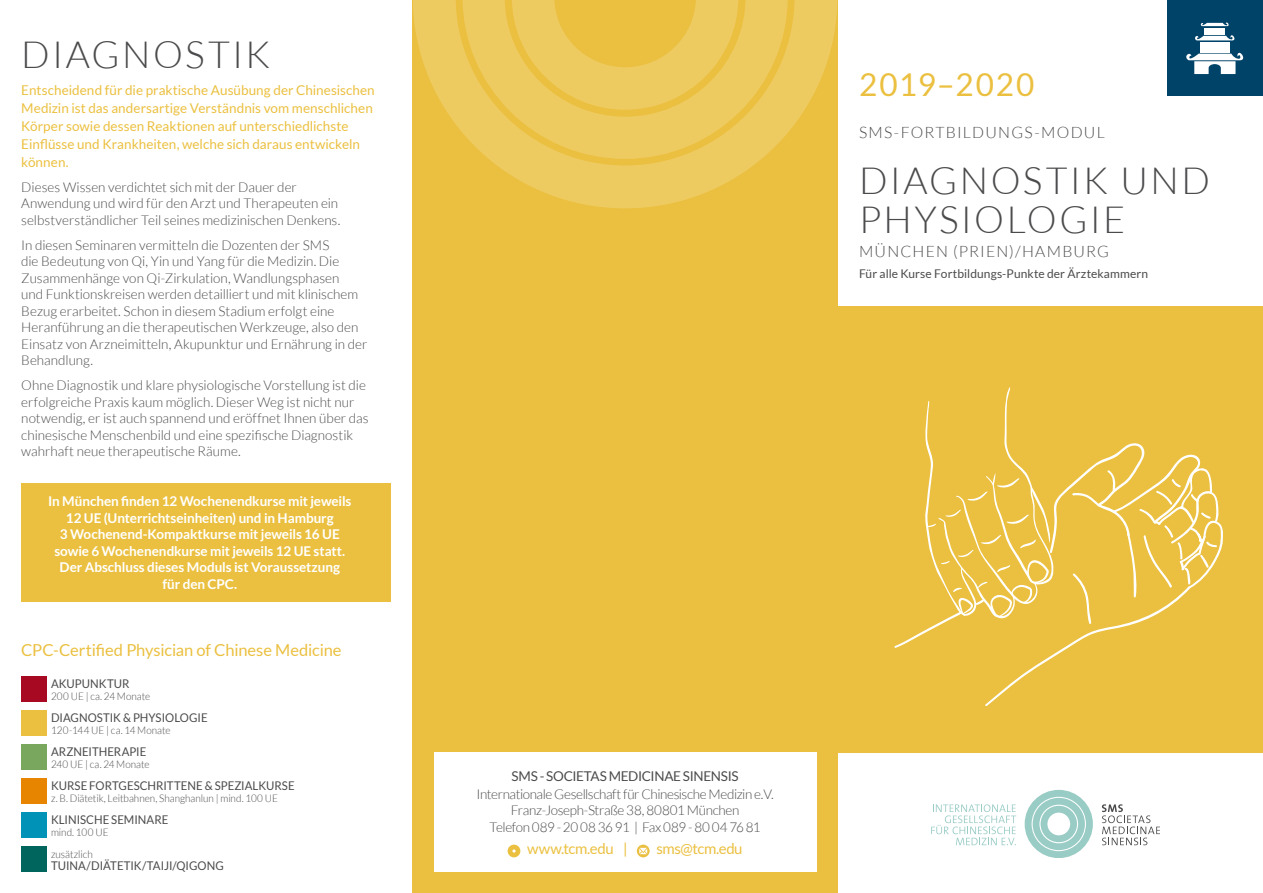
<style>
.page{position:relative;width:1263px;height:893px;background:#fff}
.page>*{position:absolute;margin:0;border:0;box-sizing:border-box;transform-origin:0 0}
.t1{font:300 37.5px/39px "Lato";letter-spacing:.06em;color:#4b4b4d}
.t2{font:31.5px "Lato";letter-spacing:.065em;color:#ebc040}
.t3{font:16.5px "Lato";letter-spacing:-.01em;color:#ebc040}
.t4{font:300 15.75px "Lato";letter-spacing:.075em;color:#4b4b4d}
.t5{font:15px "Lato";letter-spacing:-.03em;color:#ebc040}
.t6{font:300 13.5px/16.5px "Lato";color:#4b4b4d}
.t7{font:13.5px/18px "Lato";letter-spacing:.005em;color:#ebc040}
.t8{font:700 13.5px/16.5px "Lato";letter-spacing:-.005em;color:#fff;text-align:center}
.t9{font:300 13.5px/16.5px "Lato";letter-spacing:-.03em;color:#4b4b4d;text-align:center}
.t10{font:13.5px "Lato";letter-spacing:-.025em;color:#4b4b4d}
.t11{font:12px "Lato";letter-spacing:.005em;color:#4b4b4d;scale:.95 1}
.t12{font:12px "Lato";letter-spacing:.005em;color:#4b4b4d}
.t13{font:300 10.5px/22.4px "Lato";color:#4b4b4d;scale:.95 1}
</style>
<div class="page">
<div style="left:838px;top:306px;width:425px;height:447px;background:#ebc040"></div>
<div style="left:1025px;top:790px;width:68px;height:68px;border:7px solid #9accc6;border-radius:50%"></div>
<div style="left:1033px;top:798px;width:52px;height:52px;border:7px solid #9accc6;border-radius:50%"></div>
<div style="left:1040px;top:806px;width:37px;height:36px;border:7px solid #9accc6;border-radius:50%"></div>
<svg style="left:1102px;top:804px;width:58px;height:41px"></svg>
<svg style="left:931px;top:804px;width:85px;height:41px"></svg>
<div style="left:412px;top:0;width:426px;height:893px;background:#ebc040"></div>
<div style="left:434px;top:753px;width:382px;height:119px;background:#fff"></div>
<svg style="left:508px;top:845px;width:12px;height:12px"></svg>
<svg style="left:637px;top:845px;width:13px;height:12px"></svg>
<svg style="left:413px;top:0;width:424px;height:208px"></svg>
<svg style="left:462px;top:0;width:326px;height:159px"></svg>
<svg style="left:512px;top:0;width:226px;height:110px"></svg>
<div style="left:21px;top:483px;width:370px;height:119px;background:#ebc040"></div>
<div style="left:1167px;top:0;width:96px;height:96px;background:#004369"></div>
<svg style="left:1195px;top:35px;width:40px;height:5px"></svg>
<svg style="left:1200px;top:22px;width:29px;height:4px"></svg>
<div style="left:1204px;top:28px;width:21px;height:7px;background:#fff"></div>
<div style="left:1200px;top:42px;width:29px;height:10px;background:#fff"></div>
<svg style="left:1186px;top:52px;width:58px;height:22px"></svg>
<div style="left:21px;top:710px;width:26px;height:26px;background:#ebc040"></div>
<div style="left:21px;top:778px;width:26px;height:26px;background:#e78500"></div>
<div style="left:21px;top:812px;width:26px;height:26px;background:#0092b7"></div>
<div style="left:21px;top:846px;width:26px;height:26px;background:#00655c"></div>
<div style="left:21px;top:676px;width:26px;height:26px;background:#a70822"></div>
<div style="left:21px;top:744px;width:26px;height:26px;background:#79a75d"></div>
<svg style="left:894px;top:387px;width:329px;height:319px"></svg>
<h1 class="t1" style="left:21px;top:36px;width:250px">DIAGNOSTIK</h1>
<p class="t7" style="left:21px;top:81px;width:355px">Entscheidend für die praktische Ausübung der Chinesischen Medizin ist das andersartige Verständnis vom menschlichen Körper sowie dessen Reaktionen auf unterschiedlichste Einflüsse und Krankheiten, welche sich daraus entwickeln können.</p>
<p class="t6" style="left:21px;top:179px;width:321px">Dieses Wissen verdichtet sich mit der Dauer der<br>Anwendung und wird für den Arzt und Therapeuten ein selbstverständlicher Teil seines medizinischen Denkens.</p>
<p class="t6" style="left:21px;top:237px;width:348px">In diesen Seminaren vermitteln die Dozenten der SMS<br>die Bedeutung von Qi, Yin und Yang für die Medizin. Die Zusammenhänge von Qi-Zirkulation, Wandlungsphasen<br>und Funktionskreisen werden detailliert und mit klinischem Bezug erarbeitet. Schon in diesem Stadium erfolgt eine Heranführung an die therapeutischen Werkzeuge, also den Einsatz von Arzneimitteln, Akupunktur und Ernährung in der Behandlung.</p>
<p class="t6" style="left:21px;top:377px;width:349px">Ohne Diagnostik und klare physiologische Vorstellung ist die erfolgreiche Praxis kaum möglich. Dieser Weg ist nicht nur notwendig, er ist auch spannend und eröffnet Ihnen über das chinesische Menschenbild und eine spezifische Diagnostik wahrhaft neue therapeutische Räume.</p>
<p class="t8" style="left:48px;top:493px;width:305px">In München finden 12 Wochenendkurse mit jeweils 12 UE (Unterrichtseinheiten) und in Hamburg<br>3 Wochenend-Kompaktkurse mit jeweils 16 UE sowie 6 Wochenendkurse mit jeweils 12 UE statt.<br>Der Abschluss dieses Moduls ist Voraussetzung<br>für den CPC.</p>
<p class="t3" style="left:21px;top:641px;width:322px">CPC-Certified Physician of Chinese Medicine</p>
<p class="t11" style="left:51px;top:677px;width:84px">AKUPUNKTUR</p>
<p class="t13" style="left:51px;top:685px;width:106px">200 UE | ca. 24 Monate</p>
<p class="t11" style="left:51px;top:711px;width:166px">DIAGNOSTIK &amp; PHYSIOLOGIE</p>
<p class="t13" style="left:51px;top:719px;width:127px">120-144 UE | ca. 14 Monate</p>
<p class="t11" style="left:51px;top:745px;width:102px">ARZNEITHERAPIE</p>
<p class="t13" style="left:51px;top:753px;width:105px">240 UE | ca. 24 Monate</p>
<p class="t11" style="left:51px;top:779px;width:258px">KURSE FORTGESCHRITTENE &amp; SPEZIALKURSE</p>
<p class="t13" style="left:51px;top:787px;width:241px">z. B. Diätetik, Leitbahnen, Shanghanlun | mind. 100 UE</p>
<p class="t11" style="left:51px;top:813px;width:125px">KLINISCHE SEMINARE</p>
<p class="t13" style="left:51px;top:821px;width:62px">mind. 100 UE zusätzlich</p>
<p class="t11" style="left:51px;top:859px;width:183px">TUINA/DIÄTETIK/TAIJI/QIGONG</p>
<h2 class="t2" style="left:859px;top:67px;width:177px">2019–2020</h2>
<p class="t4" style="left:859px;top:124px;width:247px">SMS-FORTBILDUNGS-MODUL</p>
<h1 class="t1" style="left:859px;top:161px;width:352px">DIAGNOSTIK UND<br>PHYSIOLOGIE</h1>
<p class="t4" style="left:859px;top:243px;width:252px">MÜNCHEN (PRIEN)/HAMBURG</p>
<p class="t12" style="left:859px;top:267px;width:290px">Für alle Kurse Fortbildungs-Punkte der Ärztekammern</p>
<p class="t10" style="left:512px;top:768px;width:228px">SMS - SOCIETAS MEDICINAE SINENSIS</p>
<p class="t9" style="left:476px;top:786px;width:299px">Internationale Gesellschaft für Chinesische Medizin e. V.<br>Franz-Joseph-Straße 38, 80801 München<br>Telefon 089 - 20 08 36 91 | Fax 089 - 80 04 76 81</p>
<p class="t5" style="left:527px;top:841px;width:102px">www.tcm.edu |</p>
<p class="t5" style="left:656px;top:841px;width:88px">sms@tcm.edu</p>
</div>
